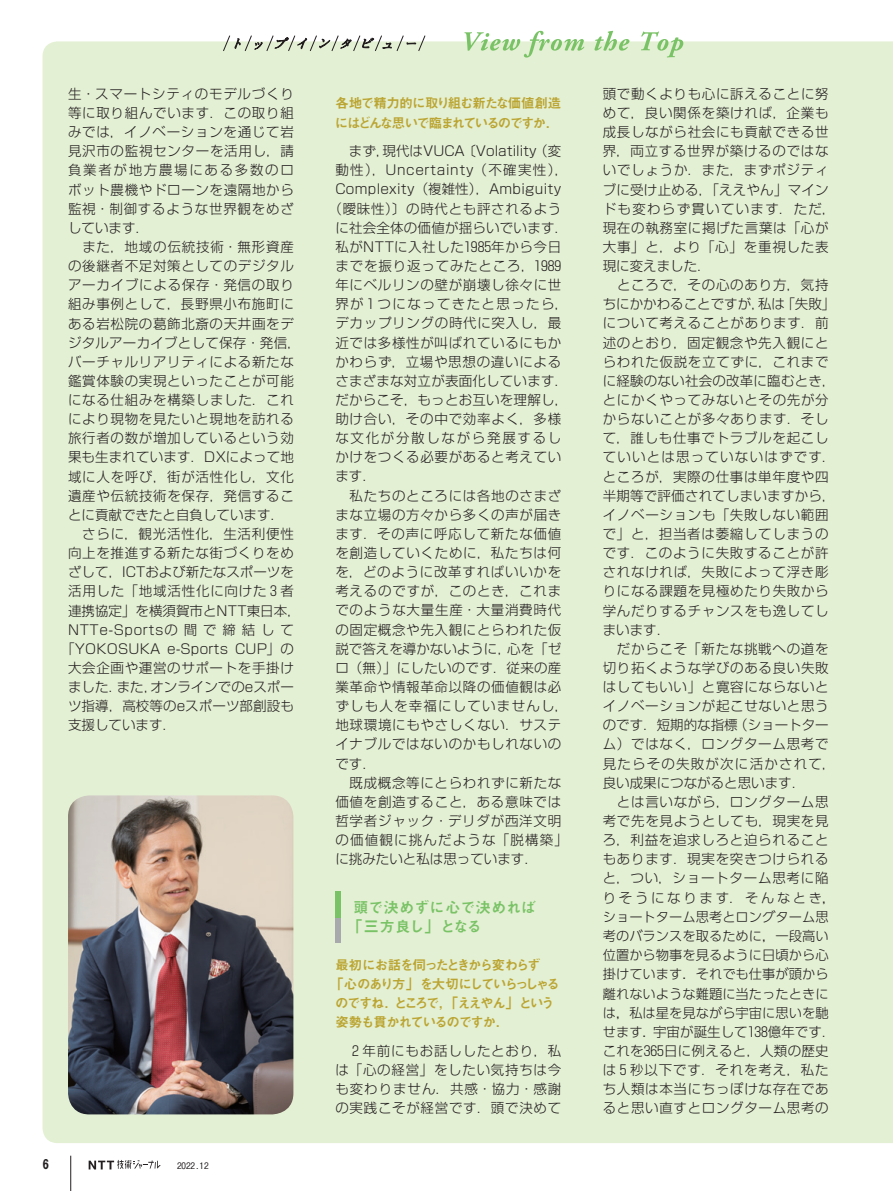
<style>
.page{position:relative;width:893px;height:1191px;background:#fff}
.page>*{position:absolute;margin:0;border:0;box-sizing:border-box;transform-origin:0 0}
.t1{font:15px/19.2px "Midashi Go Pro MB31";letter-spacing:.015em;color:#79c366}
.t2{font:300 13.5px/19.2px "Shin Go Pro";letter-spacing:.05em;color:#231f20}
.t3{font:300 13.5px "Shin Go Pro";color:#231f20}
.t4{font:300 13.5px "Shin Go Pro";letter-spacing:.015em;color:#231f20}
.t5{font:13.5px/19.2px "Midashi Go Pro MB31";letter-spacing:-.12em;color:#bba532}
.t6{font:300 13.5px "Shin Go Pro";letter-spacing:.02em;color:#231f20}
.t7{font:300 13.5px "Shin Go Pro";letter-spacing:.01em;color:#231f20}
.t8{font:300 13.5px "Shin Go Pro";letter-spacing:.09em;color:#231f20}
.t9{font:300 13.5px "Shin Go Pro";letter-spacing:.125em;color:#231f20}
.t10{font:300 13.5px "Shin Go Pro";letter-spacing:.025em;color:#231f20}
.t11{font:13.5px "Midashi Go Pro MB31";letter-spacing:-.15em;color:#bba532}
.t12{font:13.5px "Midashi Go Pro MB31";letter-spacing:-.155em;color:#bba532}
.t13{font:300 13.5px "Shin Go Pro";letter-spacing:.1em;color:#231f20}
.t14{font:13.5px "Midashi Go Pro MB31";letter-spacing:-.095em;color:#bba532}
.t15{font:13.5px "Midashi Go Pr 6 MB31";color:#231f20}
.t16{font:300 13.35px/19.2px "UD Shin Go Pr 6";color:#231f20;text-align:justify}
.t17{font:500 9px "Gothic BBB Pr 6";color:#231f20}
.s1{font-family:"UD Shin Go Pr 6";font-size:13.35px}
</style>
<div class="page">
<div style="left:43px;top:41px;width:850px;height:1102px;background:#e4f0d4"></div>
<div style="left:335px;top:916px;width:6px;height:26px;background:#a8a9ad"></div>
<div style="left:335px;top:891px;width:6px;height:26px;background:#79c366"></div>
<img style="left:68px;top:795px;width:225px;height:319px">
<svg style="left:464px;top:31px;width:120px;height:27px"></svg>
<svg style="left:594px;top:31px;width:35px;height:20px"></svg>
<svg style="left:641px;top:31px;width:42px;height:26px"></svg>
<svg style="left:223px;top:35px;width:203px;height:17px"></svg>
<svg style="left:89px;top:1160px;width:72px;height:9px"></svg>
<hr style="left:70px;top:1155px;width:1px;height:36px;background:#231f20">
<p class="t2" style="left:68px;top:82px;width:227px">生・スマートシティのモデルづくり</p>
<p class="t2" style="left:68px;top:102px;width:227px">等に取り組んでいます．この取り組</p>
<p class="t2" style="left:68px;top:121px;width:227px">みでは，イノベーションを通じて岩</p>
<p class="t2" style="left:68px;top:140px;width:227px">見沢市の監視センターを活用し，請</p>
<p class="t9" style="left:68px;top:159px;width:227px">負業者が地方農場にある多数のロ</p>
<p class="t2" style="left:68px;top:178px;width:227px">ボット農機やドローンを遠隔地から</p>
<p class="t2" style="left:68px;top:197px;width:227px">監視・制御するような世界観をめざ</p>
<p class="t2" style="left:68px;top:216px;width:82px">しています．</p>
<p class="t2" style="left:68px;top:235px;width:227px">　また，地域の伝統技術・無形資産</p>
<p class="t2" style="left:68px;top:255px;width:227px">の後継者不足対策としてのデジタル</p>
<p class="t2" style="left:68px;top:274px;width:227px">アーカイブによる保存・発信の取り</p>
<p class="t2" style="left:68px;top:293px;width:227px">組み事例として，長野県小布施町に</p>
<p class="t2" style="left:68px;top:312px;width:227px">ある岩松院の葛飾北斎の天井画をデ</p>
<p class="t6" style="left:68px;top:331px;width:234px">ジタルアーカイブとして保存・発信，</p>
<p class="t2" style="left:68px;top:350px;width:227px">バーチャルリアリティによる新たな</p>
<p class="t2" style="left:68px;top:369px;width:227px">鑑賞体験の実現といったことが可能</p>
<p class="t2" style="left:68px;top:389px;width:227px">になる仕組みを構築しました．これ</p>
<p class="t2" style="left:68px;top:408px;width:227px">により現物を見たいと現地を訪れる</p>
<p class="t2" style="left:68px;top:427px;width:227px">旅行者の数が増加しているという効</p>
<p class="t7" style="left:68px;top:446px;width:227px">果も生まれています．DXによって地</p>
<p class="t2" style="left:68px;top:465px;width:227px">域に人を呼び，街が活性化し，文化</p>
<p class="t2" style="left:68px;top:484px;width:227px">遺産や伝統技術を保存，発信するこ</p>
<p class="t3" style="left:68px;top:503px;width:218px">とに貢献できたと自負しています．</p>
<p class="t2" style="left:68px;top:522px;width:227px">　さらに，観光活性化，生活利便性</p>
<p class="t2" style="left:68px;top:542px;width:227px">向上を推進する新たな街づくりをめ</p>
<p class="t3" style="left:68px;top:561px;width:227px">ざして，ICTおよび新たなスポーツを</p>
<p class="t2" style="left:68px;top:580px;width:227px">活用した「地域活性化に向けた 3 者</p>
<p class="t3" style="left:68px;top:599px;width:234px">連携協定」を横須賀市とNTT東日本，</p>
<p class="t2" style="left:68px;top:618px;width:227px">NTTe-Sportsの間で締結して</p>
<p class="t4" style="left:61px;top:637px;width:234px">「YOKOSUKA e-Sports CUP」の</p>
<p class="t2" style="left:68px;top:656px;width:227px">大会企画や運営のサポートを手掛け</p>
<p class="t3" style="left:68px;top:676px;width:227px">ました．また，オンラインでのeスポー</p>
<p class="t7" style="left:68px;top:695px;width:227px">ツ指導，高校等のeスポーツ部創設も</p>
<p class="t3" style="left:68px;top:714px;width:109px">支援しています．</p>
<p class="t15" style="left:43px;top:1153px;width:8px">6</p>
<p class="t17" style="left:177px;top:1158px;width:33px">2022.12</p>
<p class="t5" style="left:335px;top:92px;width:228px">各地で精力的に取り組む新たな価値創造にはどんな思いで臨まれているのですか．</p>
<p class="t3" style="left:335px;top:140px;width:227px">　まず，現代はVUCA〔Volatility（変</p>
<p class="t2" style="left:335px;top:159px;width:234px">動性），Uncertainty（不確実性），</p>
<p class="t10" style="left:335px;top:178px;width:227px">Complexity（複雑性），Ambiguity</p>
<p class="t2" style="left:329px;top:197px;width:234px">（曖昧性）〕の時代とも評されるよう</p>
<p class="t4" style="left:335px;top:216px;width:234px">に社会全体の価値が揺らいでいます．</p>
<p class="t2" style="left:335px;top:235px;width:227px">私がNTTに入社した1985年から今日</p>
<p class="t2" style="left:335px;top:254px;width:227px">までを振り返ってみたところ，1989</p>
<p class="t2" style="left:335px;top:274px;width:227px">年にベルリンの壁が崩壊し徐々に世</p>
<p class="t13" style="left:335px;top:293px;width:234px">界が 1 つになってきたと思ったら，</p>
<p class="t2" style="left:335px;top:312px;width:227px">デカップリングの時代に突入し，最</p>
<p class="t2" style="left:335px;top:331px;width:227px">近では多様性が叫ばれているにもか</p>
<p class="t2" style="left:335px;top:350px;width:227px">かわらず，立場や思想の違いによる</p>
<p class="t4" style="left:335px;top:369px;width:234px">さまざまな対立が表面化しています．</p>
<p class="t4" style="left:335px;top:389px;width:234px">だからこそ，もっとお互いを理解し，</p>
<p class="t2" style="left:335px;top:408px;width:227px">助け合い，その中で効率よく，多様</p>
<p class="t9" style="left:335px;top:427px;width:227px">な文化が分散しながら発展するし</p>
<p class="t2" style="left:335px;top:446px;width:227px">かけをつくる必要があると考えてい</p>
<p class="t2" style="left:335px;top:465px;width:42px">ます．</p>
<p class="t2" style="left:335px;top:484px;width:227px">　私たちのところには各地のさまざ</p>
<p class="t2" style="left:335px;top:503px;width:227px">まな立場の方々から多くの声が届き</p>
<p class="t2" style="left:335px;top:522px;width:227px">ます．その声に呼応して新たな価値</p>
<p class="t2" style="left:335px;top:541px;width:227px">を創造していくために，私たちは何</p>
<p class="t2" style="left:335px;top:561px;width:227px">を，どのように改革すればいいかを</p>
<p class="t2" style="left:335px;top:580px;width:227px">考えるのですが，このとき，これま</p>
<p class="t2" style="left:335px;top:599px;width:227px">でのような大量生産・大量消費時代</p>
<p class="t2" style="left:335px;top:618px;width:227px">の固定概念や先入観にとらわれた仮</p>
<p class="t3" style="left:335px;top:637px;width:227px">説で答えを導かないように，心を「ゼ</p>
<p class="t6" style="left:335px;top:656px;width:227px">ロ（無）」にしたいのです．従来の産</p>
<p class="t2" style="left:335px;top:675px;width:227px">業革命や情報革命以降の価値観は必</p>
<p class="t8" style="left:335px;top:695px;width:234px">ずしも人を幸福にしていませんし，</p>
<p class="t2" style="left:335px;top:714px;width:227px">地球環境にもやさしくない．サステ</p>
<p class="t2" style="left:335px;top:733px;width:227px">イナブルではないのかもしれないの</p>
<p class="t2" style="left:335px;top:752px;width:42px">です．</p>
<p class="t2" style="left:335px;top:771px;width:227px">　既成概念等にとらわれずに新たな</p>
<p class="t2" style="left:335px;top:790px;width:227px">価値を創造すること，ある意味では</p>
<p class="t2" style="left:335px;top:809px;width:227px">哲学者ジャック・デリダが西洋文明</p>
<p class="t8" style="left:335px;top:829px;width:234px">の価値観に挑んだような「脱構築」</p>
<p class="t3" style="left:335px;top:848px;width:204px">に挑みたいと私は思っています．</p>
<p class="t1" style="left:348px;top:896px;width:190px;text-indent:6px">頭で決めずに心で決めれば「三方良し」となる</p>
<p class="t5" style="left:335px;top:953px;width:207px">最初にお話を伺ったときから変わらず</p>
<p class="t11" style="left:330px;top:973px;width:231px">「心のあり方」を大切にしていらっしゃる</p>
<p class="t12" style="left:335px;top:992px;width:221px">のですね．ところで，「ええやん」という</p>
<p class="t14" style="left:335px;top:1011px;width:176px">姿勢も貫かれているのですか．</p>
<p class="t2" style="left:335px;top:1039px;width:227px;text-align:justify">　 2 年前にもお話ししたとおり，私は「心の経営」をしたい気持ちは今も変わりません．共感・協力・感謝の実践こそが経営です．頭で決めて</p>
<p class="t2" style="left:603px;top:82px;width:234px">頭で動くよりも心に訴えることに努めて，良い関係を築ければ，企業も成長しながら社会にも貢献できる世界，両立する世界が築けるのではないでしょうか．また，まずポジティブに受け止める，「ええやん」マインドも変わらず貫いています．ただ，現在の執務室に掲げた言葉は「心が大事」と，より「心」を重視した表現に変えました．<br>　ところで，その心のあり方，気持ちにかかわることですが，私は「失敗」について考えることがあります．前述のとおり，固定観念や先入観にとらわれた仮説を立てずに，これまでに経験のない社会の改革に臨むとき，とにかくやってみないとその先が分からないことが多々あります．そして，誰しも仕事でトラブルを起こしていいとは思っていないはずです．ところが，実際の仕事は単年度や四半期等で評価されてしまいますから，イノベーションも「失敗しない範囲で」と，担当者は萎縮してしまうのです．このように失敗することが許されなければ，失敗によって浮き彫りになる課題を見極めたり失敗から学んだりするチャンスをも逸してしまいます．<br>　だからこそ「新たな挑戦への道を切り拓くような学びのある良い失敗はしてもいい」と寛容にならないとイノベーションが起こせないと思うのです．短期的な指標（ショートターム）ではなく，ロングターム思考で見たらその失敗が次に活かされて，良い成果につながると思います．<br>　とは言いながら，ロングターム思考で先を見ようとしても，現実を見ろ，利益を追求しろと迫られることもあります．現実を突きつけられると，つい，ショートターム思考に陥りそうになります．<span class="s1">そんなとき，</span></p>
<p class="t16" style="left:603px;top:906px;width:227px">ショートターム思考とロングターム思考のバランスを取るために，一段高い位置から物事を見るように日頃から心掛けています．それでも仕事が頭から離れないような難題に当たったときには，私は星を見ながら宇宙に思いを馳</p>
<p class="t2" style="left:603px;top:1020px;width:234px"><span class="s1">せます．</span>宇宙が誕生して138億年です．これを365日に例えると，人類の歴史は 5 秒以下です．それを考え，私たち人類は本当にちっぽけな存在であると思い直すとロングターム思考の</p>
</div>
